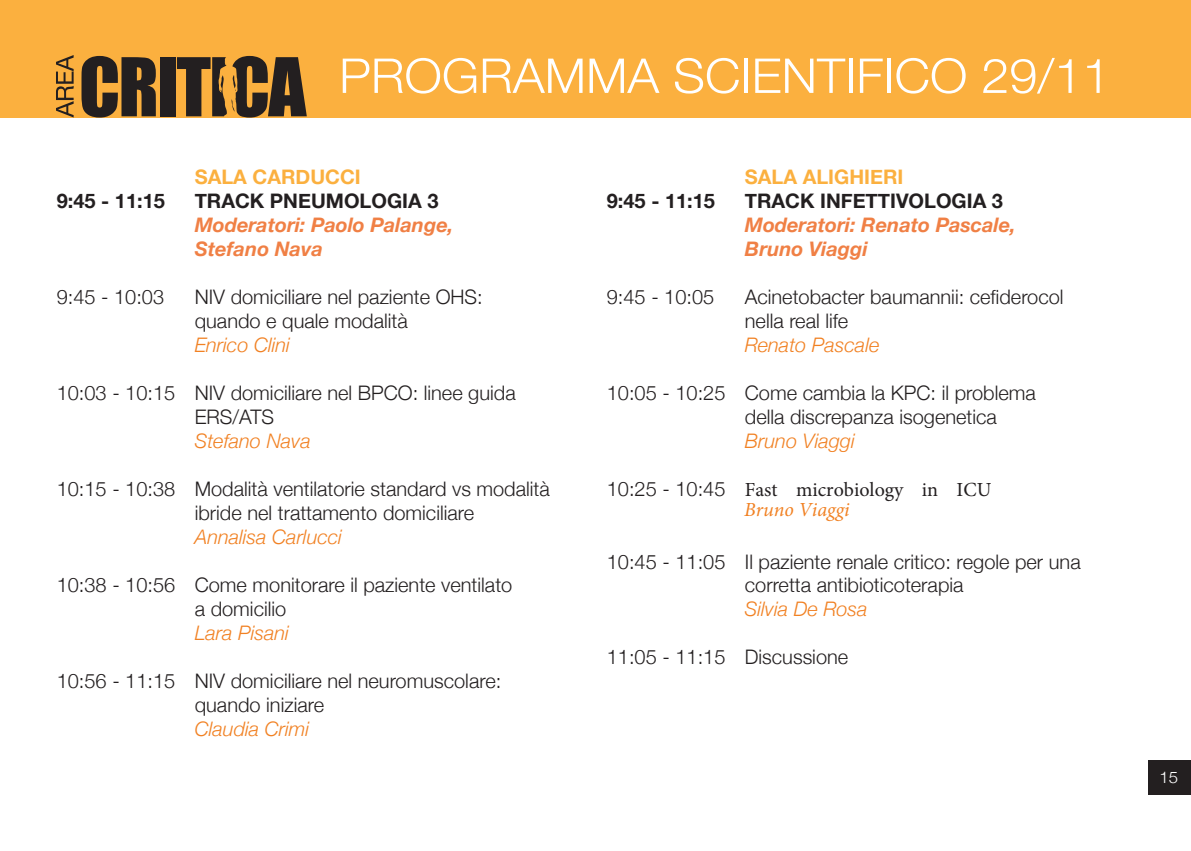
<style>
.page{position:relative;width:1191px;height:851px;background:#fff}
.page>*{position:absolute;margin:0;border:0;box-sizing:border-box;transform-origin:0 0}
.t1{font:300 48px "Helvetica Neue";color:#fff;scale:1.05 1}
.t2{font:300 20px/24px "Helvetica Neue";color:#231f20}
.t3{font:italic 300 20px "Helvetica Neue";color:#f18123}
.t4{font:italic 700 20px "Helvetica Neue";color:#f08045}
.t5{font:700 20px "Helvetica Neue";color:#231f20}
.t6{font:20px/19.6px "Minion Pro";color:#231f20;text-align:center}
.t7{font:700 20px "Helvetica Neue";color:#fbb03f}
.t8{font:300 16px "Helvetica Neue";color:#fff;scale:1.05 1}
.s1{font-family:"Helvetica Neue";font-weight:300}
.s2{font-style:italic;color:#f18123}
</style>
<div class="page">
<div style="left:0;top:0;width:1191px;height:118px;background:#fbb03f"></div>
<svg style="left:81px;top:56px;width:75px;height:61px"></svg>
<div style="left:160px;top:57px;width:15px;height:59px;background:#231f20"></div>
<svg style="left:177px;top:56px;width:130px;height:61px"></svg>
<svg style="left:56px;top:55px;width:18px;height:62px"></svg>
<div style="left:1148px;top:760px;width:43px;height:34px;background:#231f20"></div>
<p class="t1" style="left:339px;top:37px;width:736px">PROGRAMMA SCIENTIFICO 29/11</p>
<p class="t7" style="left:195px;top:161px;width:167px">SALA CARDUCCI</p>
<p class="t5" style="left:57px;top:185px;width:110px">9:45 - 11:15</p>
<p class="t5" style="left:195px;top:185px;width:245px">TRACK PNEUMOLOGIA 3</p>
<p class="t4" style="left:195px;top:209px;width:260px">Moderatori: Paolo Palange,</p>
<p class="t4" style="left:195px;top:233px;width:130px">Stefano Nava</p>
<p class="t2" style="left:57px;top:283px;width:109px">9:45 - 10:03</p>
<p class="t2" style="left:195px;top:283px;width:289px">NIV domiciliare nel paziente OHS:</p>
<p class="t2" style="left:195px;top:307px;width:215px">quando e quale modalità</p>
<p class="t3" style="left:195px;top:329px;width:97px">Enrico Clini</p>
<p class="t2" style="left:57px;top:379px;width:460px">10:03 - 10:15 NIV domiciliare nel BPCO: linee guida</p>
<p class="t2" style="left:195px;top:403px;width:81px">ERS/ATS</p>
<p class="t3" style="left:195px;top:425px;width:117px">Stefano Nava</p>
<p class="t2" style="left:195px;top:475px;width:356px;text-indent:-138px">10:15 - 10:38 Modalità ventilatorie standard vs modalità ibride nel trattamento domiciliare</p>
<p class="t3" style="left:195px;top:521px;width:149px">Annalisa Carlucci</p>
<p class="t2" style="left:57px;top:571px;width:457px">10:38 - 10:56 Come monitorare il paziente ventilato</p>
<p class="t2" style="left:195px;top:595px;width:93px">a domicilio</p>
<p class="t3" style="left:195px;top:617px;width:96px">Lara Pisani</p>
<p class="t2" style="left:57px;top:667px;width:446px">10:56 - 11:15 NIV domiciliare nel neuromuscolare:</p>
<p class="t2" style="left:195px;top:691px;width:131px">quando iniziare</p>
<p class="t3" style="left:195px;top:713px;width:116px">Claudia Crimi</p>
<p class="t7" style="left:745px;top:161px;width:160px">SALA ALIGHIERI</p>
<p class="t5" style="left:607px;top:185px;width:110px">9:45 - 11:15</p>
<p class="t5" style="left:745px;top:185px;width:260px">TRACK INFETTIVOLOGIA 3</p>
<p class="t4" style="left:745px;top:209px;width:272px">Moderatori: Renato Pascale,</p>
<p class="t4" style="left:745px;top:233px;width:124px">Bruno Viaggi</p>
<p class="t2" style="left:607px;top:283px;width:109px">9:45 - 10:05</p>
<p class="t2" style="left:745px;top:283px;width:320px">Acinetobacter baumannii: cefiderocol</p>
<p class="t2" style="left:745px;top:307px;width:105px">nella real life</p>
<p class="t3" style="left:745px;top:329px;width:136px">Renato Pascale</p>
<p class="t2" style="left:607px;top:379px;width:430px">10:05 - 10:25 Come cambia la KPC: il problema</p>
<p class="t2" style="left:745px;top:403px;width:253px">della discrepanza isogenetica</p>
<p class="t3" style="left:745px;top:425px;width:111px">Bruno Viaggi</p>
<p class="t6" style="left:607px;top:480px;width:386px"><span class="s1">10:25 - 10:45</span> Fast microbiology in ICU<br><span class="s2">Bruno Viaggi</span></p>
<p class="t2" style="left:607px;top:548px;width:475px">10:45 - 11:05 Il paziente renale critico: regole per una</p>
<p class="t2" style="left:745px;top:571px;width:220px">corretta antibioticoterapia</p>
<p class="t3" style="left:745px;top:593px;width:124px">Silvia De Rosa</p>
<p class="t2" style="left:607px;top:643px;width:243px">11:05 - 11:15 Discussione</p>
<p class="t8" style="left:1159px;top:764px;width:19px">15</p>
</div>
